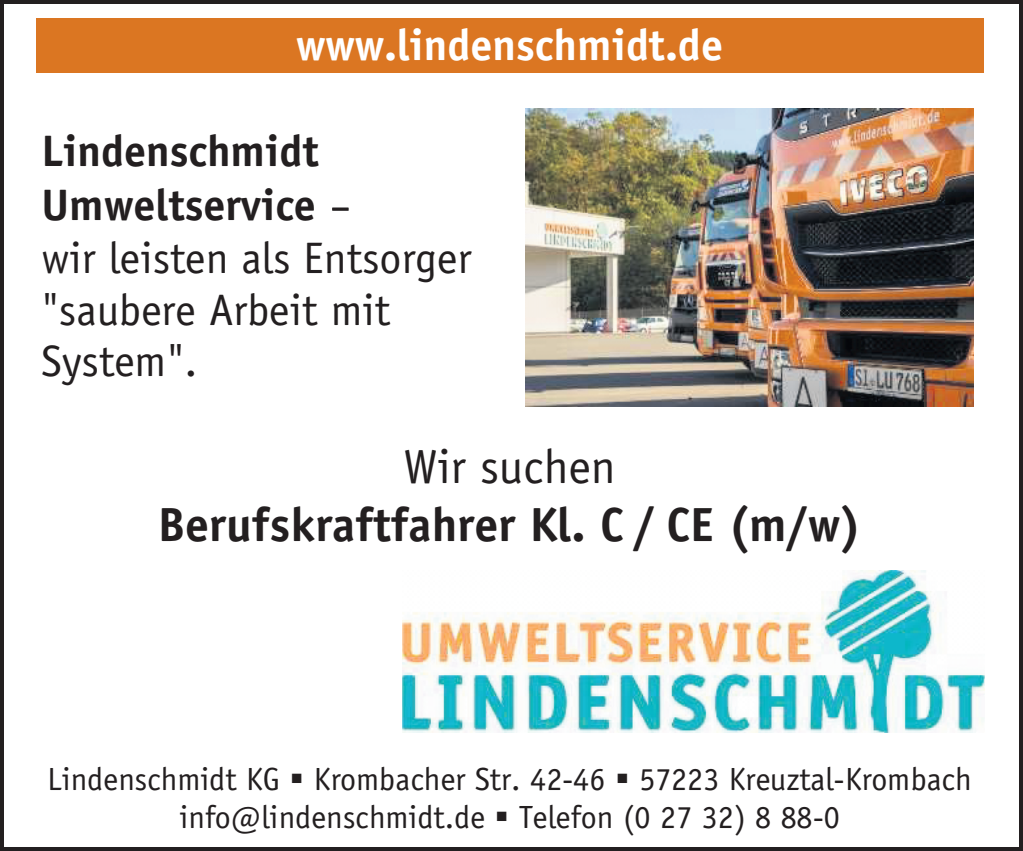
<style>
.page{position:relative;width:1023px;height:851px;background:#fff}
.page>*{position:absolute;margin:0;border:0;box-sizing:border-box;transform-origin:0 0}
.t1{font:700 48px/58px "ITC Officina Sans LT Book";color:#231f20;text-align:center}
.t2{font:44px/52.4px "ITC Officina Sans LT Book";color:#231f20;scale:1.5 1}
.t3{font:700 44px "ITC Officina Sans LT Book";color:#fff}
.t4{font:32px/37.6px "ITC Officina Sans LT Book";color:#231f20;text-align:center}
.s1{font-weight:700}
.s2{font-weight:400}
</style>
<div class="page">
<div style="left:36px;top:19px;width:947px;height:54px;background:#db7622"></div>
<img style="left:402px;top:570px;width:582px;height:162px">
<img style="left:525px;top:108px;width:448px;height:298px">
<div style="left:0;top:0;width:1022px;height:850px;border:4px solid #231f20"></div>
<p class="t3" style="left:296px;top:18px;width:428px">www.lindenschmidt.de</p>
<p class="t2" style="left:41px;top:125px;width:288px"><span class="s1">Lindenschmidt<br>Umweltservice</span> -<br>wir leisten als Entsorger "saubere Arbeit mit<br>System".</p>
<p class="t1" style="left:158px;top:437px;width:705px"><span class="s2">Wir suchen<br></span>Berufskraftfahrer Kl. C / CE (m/w)</p>
<p class="t4" style="left:47px;top:760px;width:925px">Lindenschmidt KG Krombacher Str. 42-46 57223 Kreuztal-Krombach info@lindenschmidt.de Telefon (0 27 32) 8 88-0</p>
</div>
